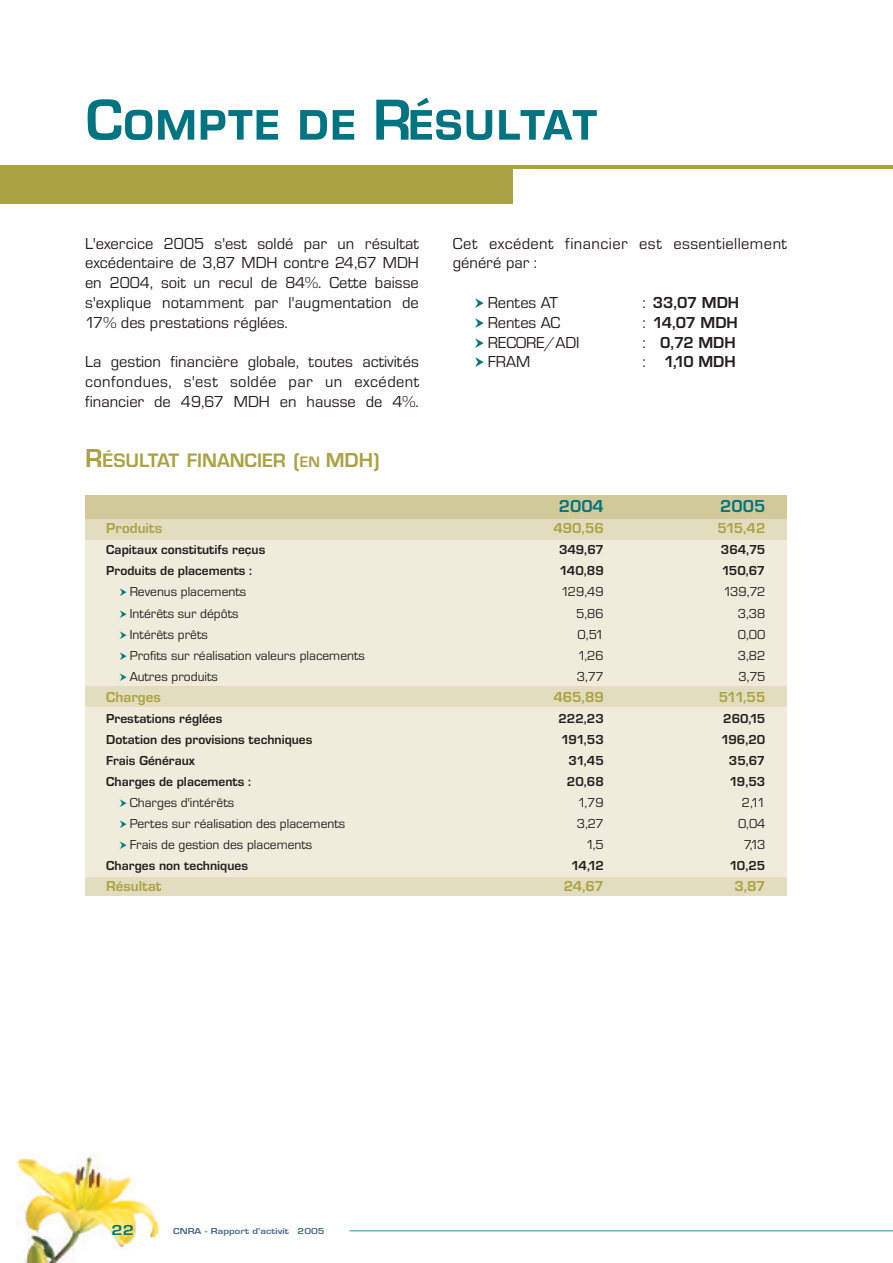
<style>
.page{position:relative;width:893px;height:1263px;background:#fff}
.page>*{position:absolute;margin:0;border:0;box-sizing:border-box;transform-origin:0 0}
.t1{font:700 60px "Eurostile SCT";color:#007480}
.t2{font:700 20.25px "Eurostile T";color:#aba343}
.t3{font:700 18px "Eurostile T";color:#007480}
.t4{font:16.5px/19.8px "Eurostile T";letter-spacing:.01em;color:#231f20;text-align:justify}
.t5{font:700 16.5px "Eurostile T";color:#231f20}
.t6{font:700 15px "Eurostile T";color:#aba343}
.t7{font:700 15px "Eurose";color:#007480}
.t8{font:13.5px "Eurostile T";color:#231f20}
.t9{font:700 13.5px "Eurostile T";color:#231f20}
.t10{font:700 9px "Eurose";color:#486d8b}
.s1{font-size:27px}
.s2{font-size:21px}
.s3{font-size:15.75px}
.s4{font-weight:400}
</style>
<div class="page">
<img style="left:17px;top:1153px;width:143px;height:110px">
<hr style="left:350px;top:1230px;width:543px;height:1px;background:#007480">
<div style="left:85px;top:519px;width:702px;height:358px;background:#efecdb"></div>
<div style="left:85px;top:496px;width:702px;height:24px;background:#d1ca98"></div>
<div style="left:85px;top:877px;width:702px;height:18px;background:#e1ddbe"></div>
<div style="left:85px;top:686px;width:702px;height:21px;background:#e1ddbe"></div>
<div style="left:85px;top:519px;width:702px;height:21px;background:#e1ddbe"></div>
<div style="left:0;top:165px;width:893px;height:38px;background:#aba343"></div>
<div style="left:513px;top:169px;width:380px;height:36px;background:#fff"></div>
<h1 class="t1" style="left:86px;top:84px;width:513px">Compte de Résultat</h1>
<p class="t4" style="left:85px;top:233px;width:335px">L'exercice 2005 s'est soldé par un résultat excédentaire de 3,87 MDH contre 24,67 MDH en 2004, soit un recul de 84%. Cette baisse s'explique notamment par l'augmentation de 17% des prestations réglées.</p>
<p class="t4" style="left:85px;top:352px;width:336px">La gestion financière globale, toutes activités confondues, s'est soldée par un excédent financier de 49,67 MDH en hausse de 4%.</p>
<p class="t2" style="left:85px;top:448px;width:296px"><span class="s1">R</span>ÉSULTAT FINANCIER <span class="s2">(</span><span class="s3">EN</span> <span class="s2">MDH)</span></p>
<p class="t4" style="left:453px;top:233px;width:336px">Cet excédent financier est essentiellement généré par :</p>
<p class="t4" style="left:488px;top:292px;width:72px">Rentes AT</p>
<p class="t5" style="left:643px;top:293px;width:98px"><span class="s4">:</span> 33,07 MDH</p>
<p class="t4" style="left:488px;top:312px;width:74px">Rentes AC</p>
<p class="t5" style="left:643px;top:312px;width:97px"><span class="s4">:</span> 14,07 MDH</p>
<p class="t4" style="left:488px;top:332px;width:93px">RECORE/ADI</p>
<p class="t5" style="left:643px;top:332px;width:95px"><span class="s4">:</span> 0,72 MDH</p>
<p class="t4" style="left:488px;top:352px;width:44px">FRAM</p>
<p class="t5" style="left:643px;top:352px;width:95px"><span class="s4">:</span> 1,10 MDH</p>
<p class="t3" style="left:559px;top:496px;width:47px">2004</p>
<p class="t3" style="left:720px;top:496px;width:47px">2005</p>
<p class="t6" style="left:106px;top:519px;width:57px">Produits</p>
<p class="t6" style="left:553px;top:519px;width:52px">490,56</p>
<p class="t6" style="left:718px;top:519px;width:49px">515,42</p>
<p class="t9" style="left:106px;top:542px;width:161px">Capitaux constitutifs reçus</p>
<p class="t9" style="left:559px;top:542px;width:46px">349,67</p>
<p class="t9" style="left:721px;top:542px;width:46px">364,75</p>
<p class="t9" style="left:106px;top:563px;width:147px">Produits de placements :</p>
<p class="t9" style="left:559px;top:563px;width:46px">140,89</p>
<p class="t9" style="left:722px;top:563px;width:45px">150,67</p>
<p class="t8" style="left:130px;top:584px;width:118px">Revenus placements</p>
<p class="t8" style="left:561px;top:584px;width:44px">129,49</p>
<p class="t8" style="left:723px;top:584px;width:43px">139,72</p>
<p class="t8" style="left:130px;top:605px;width:110px">Intérêts sur dépôts</p>
<p class="t8" style="left:576px;top:605px;width:29px">5,86</p>
<p class="t8" style="left:738px;top:605px;width:29px">3,38</p>
<p class="t8" style="left:130px;top:626px;width:80px">Intérêts prêts</p>
<p class="t8" style="left:578px;top:626px;width:28px">0,51</p>
<p class="t8" style="left:738px;top:626px;width:29px">0,00</p>
<p class="t8" style="left:130px;top:647px;width:237px">Profits sur réalisation valeurs placements</p>
<p class="t8" style="left:578px;top:647px;width:28px">1,26</p>
<p class="t8" style="left:738px;top:647px;width:29px">3,82</p>
<p class="t8" style="left:130px;top:668px;width:90px">Autres produits</p>
<p class="t8" style="left:577px;top:668px;width:29px">3,77</p>
<p class="t8" style="left:739px;top:668px;width:28px">3,75</p>
<p class="t6" style="left:106px;top:687px;width:56px">Charges</p>
<p class="t6" style="left:553px;top:687px;width:52px">465,89</p>
<p class="t6" style="left:719px;top:687px;width:48px">511,55</p>
<p class="t9" style="left:106px;top:710px;width:118px">Prestations réglées</p>
<p class="t9" style="left:558px;top:710px;width:47px">222,23</p>
<p class="t9" style="left:723px;top:710px;width:44px">260,15</p>
<p class="t9" style="left:106px;top:731px;width:208px">Dotation des provisions techniques</p>
<p class="t9" style="left:561px;top:731px;width:44px">191,53</p>
<p class="t9" style="left:721px;top:731px;width:46px">196,20</p>
<p class="t9" style="left:106px;top:752px;width:90px">Frais Généraux</p>
<p class="t9" style="left:569px;top:752px;width:37px">31,45</p>
<p class="t9" style="left:729px;top:752px;width:38px">35,67</p>
<p class="t9" style="left:106px;top:773px;width:146px">Charges de placements :</p>
<p class="t9" style="left:567px;top:773px;width:38px">20,68</p>
<p class="t9" style="left:730px;top:773px;width:37px">19,53</p>
<p class="t8" style="left:130px;top:794px;width:106px">Charges d'intérêts</p>
<p class="t8" style="left:578px;top:794px;width:28px">1,79</p>
<p class="t8" style="left:742px;top:794px;width:25px">2,11</p>
<p class="t8" style="left:130px;top:815px;width:217px">Pertes sur réalisation des placements</p>
<p class="t8" style="left:577px;top:815px;width:28px">3,27</p>
<p class="t8" style="left:738px;top:815px;width:29px">0,04</p>
<p class="t8" style="left:130px;top:836px;width:184px">Frais de gestion des placements</p>
<p class="t8" style="left:586px;top:836px;width:19px">1,5</p>
<p class="t8" style="left:744px;top:836px;width:23px">7,13</p>
<p class="t9" style="left:106px;top:857px;width:143px">Charges non techniques</p>
<p class="t9" style="left:571px;top:857px;width:34px">14,12</p>
<p class="t9" style="left:729px;top:857px;width:37px">10,25</p>
<p class="t6" style="left:106px;top:876px;width:57px">Résultat</p>
<p class="t6" style="left:564px;top:876px;width:41px">24,67</p>
<p class="t6" style="left:734px;top:876px;width:33px">3,87</p>
<p class="t7" style="left:112px;top:1225px;width:24px">22</p>
<p class="t10" style="left:173px;top:1227px;width:100px">CNRA - Rapport d'ac</p>
<p class="t10" style="left:298px;top:1227px;width:22px">200</p>
</div>
